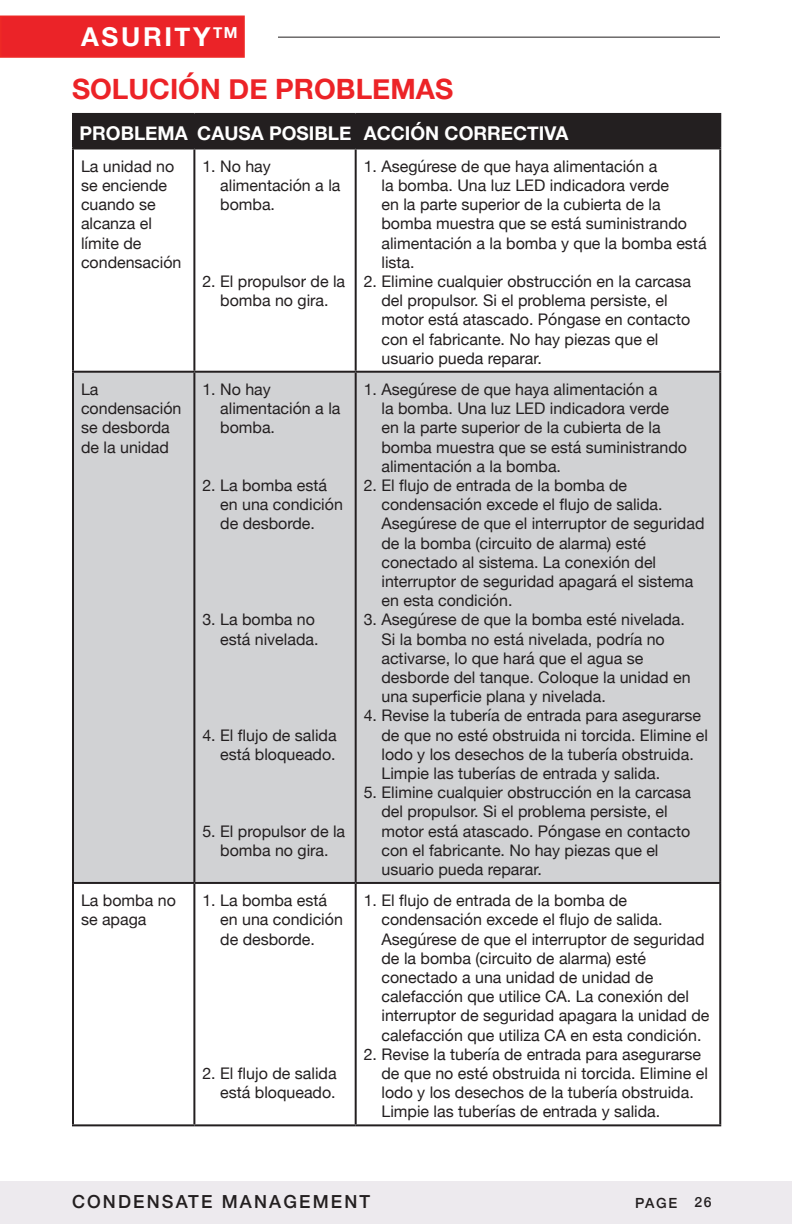
<style>
.page{position:relative;width:792px;height:1224px;background:#fff}
.page>*{position:absolute;margin:0;border:0;box-sizing:border-box;transform-origin:0 0}
.t1{font:700 28px "Helvetica Neue";color:#ec2327}
.t2{font:700 26px "Helvetica Neue";letter-spacing:.1em;color:#fff}
.t3{font:700 19px "Helvetica Neue";color:#fff}
.t4{font:500 18px "Helvetica Neue";letter-spacing:.12em;color:#231f20}
.t5{font:16px/19.2px "Helvetica Neue";color:#231f20}
.t6{font:500 14px "Helvetica Neue";letter-spacing:.12em;color:#231f20}
</style>
<div class="page">
<div style="left:0;top:16px;width:245px;height:42px;background:#eb2328;border:2px solid #ee2926"></div>
<div style="left:0;top:1182px;width:792px;height:42px;background:#edeaee"></div>
<hr style="left:278px;top:37px;width:442px;height:1px;background:#231f20">
<div style="left:74px;top:115px;width:645px;height:32px;background:#231f20"></div>
<div style="left:74px;top:373px;width:645px;height:509px;background:#d1d2d4"></div>
<hr style="left:72px;top:113px;width:122px;height:2px;background:#231f20">
<hr style="left:72px;top:115px;width:2px;height:32px;background:#231f20">
<hr style="left:194px;top:113px;width:162px;height:2px;background:#231f20">
<hr style="left:193px;top:115px;width:2px;height:32px;background:#231f20">
<hr style="left:356px;top:113px;width:365px;height:2px;background:#231f20">
<hr style="left:355px;top:115px;width:2px;height:32px;background:#231f20">
<hr style="left:719px;top:115px;width:2px;height:32px;background:#231f20">
<hr style="left:72px;top:147px;width:122px;height:2px;background:#231f20">
<hr style="left:72px;top:149px;width:2px;height:222px;background:#231f20">
<hr style="left:194px;top:147px;width:162px;height:2px;background:#231f20">
<hr style="left:193px;top:149px;width:2px;height:222px;background:#231f20">
<hr style="left:356px;top:147px;width:365px;height:2px;background:#231f20">
<hr style="left:355px;top:149px;width:2px;height:222px;background:#231f20">
<hr style="left:719px;top:149px;width:2px;height:222px;background:#231f20">
<hr style="left:72px;top:371px;width:122px;height:2px;background:#231f20">
<hr style="left:72px;top:373px;width:2px;height:509px;background:#231f20">
<hr style="left:194px;top:371px;width:162px;height:2px;background:#231f20">
<hr style="left:193px;top:373px;width:2px;height:509px;background:#231f20">
<hr style="left:356px;top:371px;width:365px;height:2px;background:#231f20">
<hr style="left:355px;top:373px;width:2px;height:509px;background:#231f20">
<hr style="left:719px;top:373px;width:2px;height:509px;background:#231f20">
<hr style="left:72px;top:882px;width:122px;height:2px;background:#231f20">
<hr style="left:72px;top:884px;width:2px;height:240px;background:#231f20">
<hr style="left:194px;top:882px;width:162px;height:2px;background:#231f20">
<hr style="left:193px;top:884px;width:2px;height:240px;background:#231f20">
<hr style="left:356px;top:882px;width:365px;height:2px;background:#231f20">
<hr style="left:355px;top:884px;width:2px;height:240px;background:#231f20">
<hr style="left:719px;top:884px;width:2px;height:240px;background:#231f20">
<hr style="left:72px;top:1124px;width:122px;height:2px;background:#231f20">
<hr style="left:194px;top:1124px;width:162px;height:2px;background:#231f20">
<hr style="left:356px;top:1124px;width:365px;height:2px;background:#231f20">
<h2 class="t2" style="left:81px;top:17px;width:158px">ASURITY<sup>TM</sup></h2>
<p class="t1" style="left:72px;top:67px;width:383px">SOLUCIÓN DE PROBLEMAS</p>
<p class="t3" style="left:80px;top:119px;width:110px">PROBLEMA</p>
<p class="t3" style="left:197px;top:119px;width:156px">CAUSA POSIBLE</p>
<p class="t3" style="left:364px;top:119px;width:206px">ACCIÓN CORRECTIVA</p>
<p class="t5" style="left:81px;top:157px;width:102px">La unidad no se enciende cuando se alcanza el límite de condensación</p>
<p class="t5" style="left:220px;top:157px;width:122px;text-indent:-18px">1. No hay alimentación a la bomba.</p>
<p class="t5" style="left:202px;top:273px;width:144px;text-align:center">2. El propulsor de la bomba no gira.</p>
<p class="t5" style="left:381px;top:157px;width:327px;text-indent:-18px">1. Asegúrese de que haya alimentación a<br>la bomba. Una luz LED indicadora verde<br>en la parte superior de la cubierta de la bomba muestra que se está suministrando alimentación a la bomba y que la bomba está lista.</p>
<p class="t5" style="left:381px;top:273px;width:311px;text-indent:-18px">2. Elimine cualquier obstrucción en la carcasa del propulsor. Si el problema persiste, el motor está atascado. Póngase en contacto con el fabricante. No hay piezas que el usuario pueda reparar.</p>
<p class="t5" style="left:81px;top:381px;width:102px">La condensación se desborda de la unidad</p>
<p class="t5" style="left:220px;top:381px;width:122px;text-indent:-18px">1. No hay alimentación a la bomba.</p>
<p class="t5" style="left:220px;top:477px;width:124px;text-indent:-18px">2. La bomba está en una condición de desborde.</p>
<p class="t5" style="left:202px;top:611px;width:118px;text-align:right">3. La bomba no está nivelada.</p>
<p class="t5" style="left:202px;top:726px;width:136px;text-align:right">4. El flujo de salida está bloqueado.</p>
<p class="t5" style="left:202px;top:822px;width:144px;text-align:center">5. El propulsor de la bomba no gira.</p>
<p class="t5" style="left:81px;top:892px;width:96px">La bomba no se apaga</p>
<p class="t5" style="left:220px;top:892px;width:124px;text-indent:-18px">1. La bomba está en una condición de desborde.</p>
<p class="t5" style="left:202px;top:1065px;width:136px;text-align:right">2. El flujo de salida está bloqueado.</p>
<p class="t5" style="left:381px;top:381px;width:307px;text-indent:-18px">1. Asegúrese de que haya alimentación a<br>la bomba. Una luz LED indicadora verde en la parte superior de la cubierta de la bomba muestra que se está suministrando alimentación a la bomba.</p>
<p class="t5" style="left:381px;top:477px;width:325px;text-indent:-18px">2. El flujo de entrada de la bomba de condensación excede el flujo de salida.<br>Asegúrese de que el interruptor de seguridad de la bomba (circuito de alarma) esté conectado al sistema. La conexión del interruptor de seguridad apagará el sistema en esta condición.</p>
<p class="t5" style="left:381px;top:611px;width:311px;text-indent:-18px">3. Asegúrese de que la bomba esté nivelada.<br>Si la bomba no está nivelada, podría no activarse, lo que hará que el agua se desborde del tanque. Coloque la unidad en una superficie plana y nivelada.</p>
<p class="t5" style="left:381px;top:707px;width:328px;text-indent:-18px">4. Revise la tubería de entrada para asegurarse de que no esté obstruida ni torcida. Elimine el lodo y los desechos de la tubería obstruida.<br>Limpie las tuberías de entrada y salida.</p>
<p class="t5" style="left:381px;top:784px;width:311px;text-indent:-18px">5. Elimine cualquier obstrucción en la carcasa del propulsor. Si el problema persiste, el motor está atascado. Póngase en contacto con el fabricante. No hay piezas que el usuario pueda reparar.</p>
<p class="t5" style="left:381px;top:892px;width:330px;text-indent:-18px">1. El flujo de entrada de la bomba de condensación excede el flujo de salida.<br>Asegúrese de que el interruptor de seguridad de la bomba (circuito de alarma) esté conectado a una unidad de unidad de calefacción que utilice CA. La conexión del interruptor de seguridad apagara la unidad de calefacción que utiliza CA en esta condición.</p>
<p class="t5" style="left:381px;top:1045px;width:328px;text-indent:-18px">2. Revise la tubería de entrada para asegurarse de que no esté obstruida ni torcida. Elimine el lodo y los desechos de la tubería obstruida.<br>Limpie las tuberías de entrada y salida.</p>
<p class="t4" style="left:72px;top:1187px;width:300px">CONDENSATE MANAGEMENT</p>
<p class="t6" style="left:635px;top:1192px;width:78px">PAGE 26</p>
</div>
